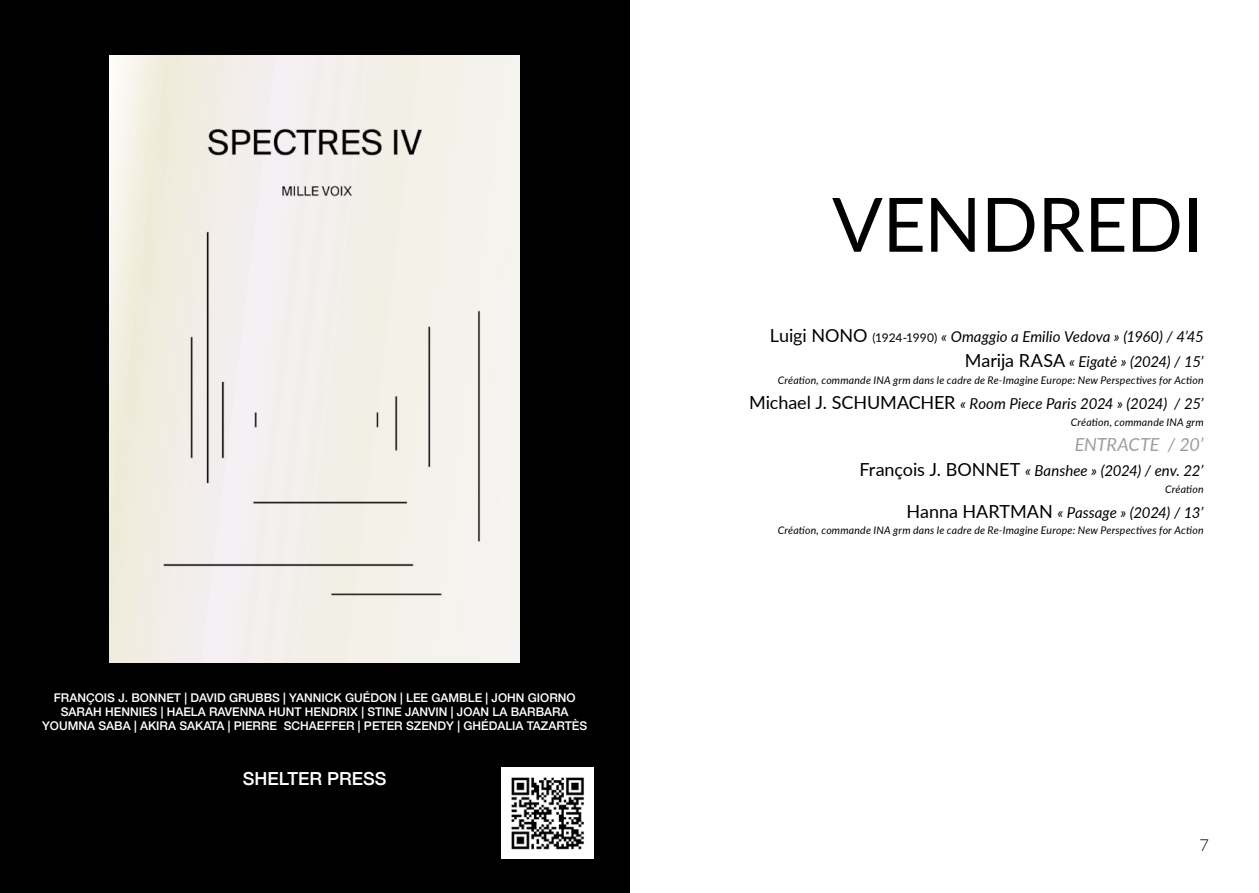
<style>
.page{position:relative;width:1259px;height:893px;background:#fff}
.page>*{position:absolute;margin:0;border:0;box-sizing:border-box;transform-origin:0 0}
.t1{font:75px "Lato";letter-spacing:-.005em;color:#000}
.t2{font:italic 18px "Lato";letter-spacing:-.005em;color:#9c9e9f}
.t3{font:500 18px "Helvetica Neue";color:#fff}
.t4{font:300 16.5px "Lato";color:#000}
.t5{font:italic 15px/25.2px "Lato";color:#000;text-align:right}
.t6{font:500 12px/14.4px "Helvetica Neue";color:#fff;text-align:center}
.t7{font:italic 10.5px "Lato";letter-spacing:.02em;color:#000}
.s1{font-style:normal;font-size:18px}
.s2{font-style:normal;font-size:12px}
</style>
<div class="page">
<div style="left:0;top:0;width:629px;height:893px;background:#000"></div>
<img style="left:502px;top:767px;width:91px;height:92px">
<img style="left:110px;top:55px;width:410px;height:608px">
<p class="t6" style="left:42px;top:689px;width:546px">FRANÇOIS J. BONNET | DAVID GRUBBS | YANNICK GUÉDON | LEE GAMBLE | JOHN GIORNO<br>SARAH HENNIES | HAELA RAVENNA HUNT HENDRIX | STINE JANVIN | JOAN LA BARBARA<br>YOUMNA SABA | AKIRA SAKATA | PIERRE SCHAEFFER | PETER SZENDY | GHÉDALIA TAZARTÈS</p>
<p class="t3" style="left:243px;top:764px;width:145px">SHELTER PRESS</p>
<h1 class="t1" style="left:832px;top:171px;width:373px">VENDREDI</h1>
<p class="t5" style="left:770px;top:323px;width:435px"><span class="s1">Luigi NONO</span> <span class="s2">(1924-1990)</span> « Omaggio a Emilio Vedova » (1960) / 4’45<br><span class="s1">Marija RASA</span> « Eigatė » (2024) / 15’</p>
<p class="t7" style="left:777px;top:372px;width:427px">Création, commande INA grm dans le cadre de Re-Imagine Europe: New Perspectives for Action</p>
<p class="t5" style="left:749px;top:390px;width:456px"><span class="s1">Michael J. SCHUMACHER</span> « Room Piece Paris 2024 » (2024) / 25’</p>
<p class="t7" style="left:1070px;top:414px;width:134px">Création, commande INA grm</p>
<p class="t2" style="left:1074px;top:431px;width:130px">ENTRACTE / 20’</p>
<p class="t5" style="left:859px;top:457px;width:346px"><span class="s1">François J. BONNET</span> « Banshee » (2024) / env. 22’</p>
<p class="t7" style="left:1165px;top:481px;width:40px">Création</p>
<p class="t5" style="left:906px;top:499px;width:299px"><span class="s1">Hanna HARTMAN</span> « Passage » (2024) / 13’</p>
<p class="t7" style="left:777px;top:523px;width:427px">Création, commande INA grm dans le cadre de Re-Imagine Europe: New Perspectives for Action</p>
<p class="t4" style="left:1199px;top:834px;width:11px">7</p>
</div>
